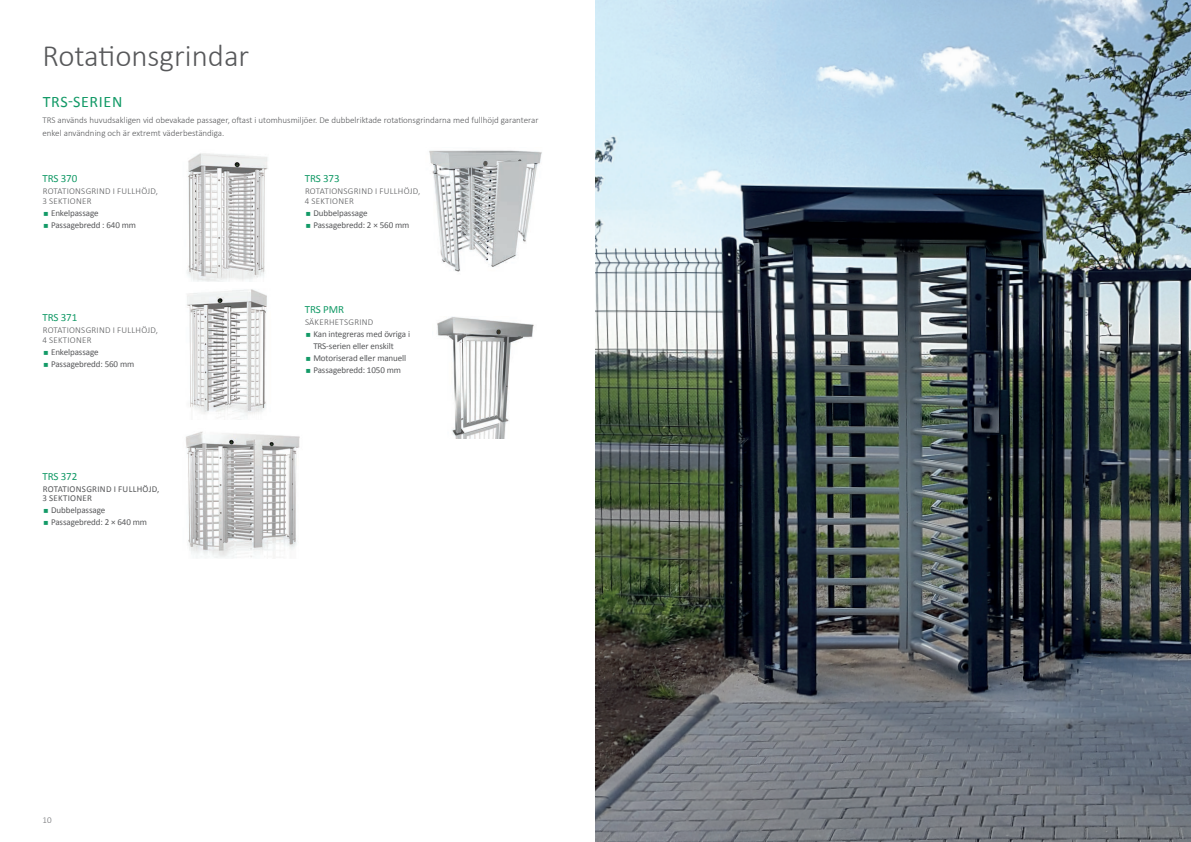
<style>
.page{position:relative;width:1191px;height:842px;background:#fff}
.page>*{position:absolute;margin:0;border:0;box-sizing:border-box;transform-origin:0 0}
.t1{font:300 31px "Calibri";color:#57585a}
.t2{font:16px "Calibri";letter-spacing:.04em;color:#139a67}
.t3{font:11px "Calibri";letter-spacing:-.01em;color:#139a67}
.t4{font:9px/12px "Calibri";letter-spacing:-.01em;color:#57585a}
.t5{font:300 9px/13px "Calibri";color:#57585a}
.t6{font:300 9px/9.5px "Calibri";letter-spacing:.03em;color:#57585a}
.t7{font:9px/9.5px "Calibri";letter-spacing:.03em;color:#57585a}
.t8{font:300 9px "Calibri";color:#6c6d70}
</style>
<div class="page">
<img style="left:187px;top:153px;width:81px;height:129px">
<img style="left:186px;top:431px;width:114px;height:127px">
<img style="left:429px;top:150px;width:113px;height:122px">
<img style="left:437px;top:316px;width:97px;height:123px">
<img style="left:595px;top:0;width:596px;height:842px">
<img style="left:187px;top:289px;width:80px;height:127px">
<h1 class="t1" style="left:43px;top:36px;width:208px">Rotationsgrindar</h1>
<h2 class="t2" style="left:43px;top:92px;width:81px">TRS-SERIEN</h2>
<p class="t5" style="left:43px;top:114px;width:497px">TRS används huvudsakligen vid obevakade passager, oftast i utomhusmiljöer. De dubbelriktade rotationsgrindarna med fullhöjd garanterar enkel användning och är extremt väderbeständiga.</p>
<p class="t3" style="left:43px;top:172px;width:36px">TRS 370</p>
<p class="t6" style="left:43px;top:187px;width:117px">ROTATIONSGRIND I FULLHÖJD,<br>3 SEKTIONER</p>
<p class="t4" style="left:51px;top:207px;width:86px">Enkelpassage<br>Passagebredd : 640 mm</p>
<p class="t3" style="left:305px;top:172px;width:36px">TRS 373</p>
<p class="t6" style="left:305px;top:187px;width:117px">ROTATIONSGRIND I FULLHÖJD,<br>4 SEKTIONER</p>
<p class="t4" style="left:313px;top:207px;width:98px">Dubbelpassage<br>Passagebredd: 2 × 560 mm</p>
<p class="t3" style="left:43px;top:310px;width:36px">TRS 371</p>
<p class="t6" style="left:43px;top:325px;width:117px">ROTATIONSGRIND I FULLHÖJD,<br>4 SEKTIONER</p>
<p class="t4" style="left:51px;top:346px;width:85px">Enkelpassage<br>Passagebredd: 560 mm</p>
<p class="t3" style="left:43px;top:469px;width:36px">TRS 372</p>
<p class="t7" style="left:43px;top:484px;width:118px">ROTATIONSGRIND I FULLHÖJD,<br>3 SEKTIONER</p>
<p class="t4" style="left:51px;top:504px;width:98px">Dubbelpassage<br>Passagebredd: 2 × 640 mm</p>
<p class="t8" style="left:43px;top:814px;width:11px">10</p>
<p class="t3" style="left:305px;top:302px;width:41px">TRS PMR</p>
<p class="t6" style="left:305px;top:317px;width:70px">SÄKERHETSGRIND</p>
<p class="t4" style="left:313px;top:328px;width:98px">Kan integreras med övriga i<br>TRS-serien eller enskilt<br>Motoriserad eller manuell<br>Passagebredd: 1050 mm</p>
</div>
